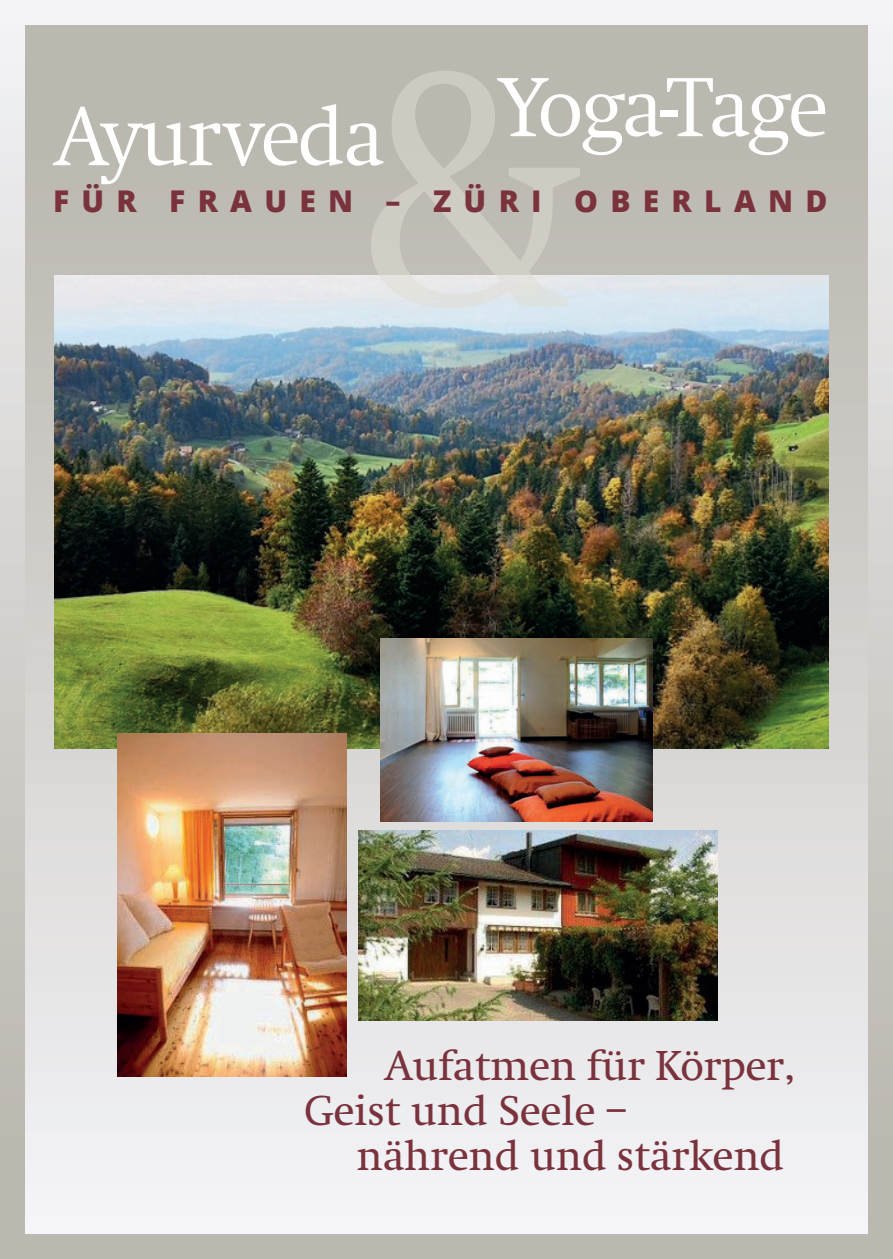
<style>
.page{position:relative;width:893px;height:1259px;background:#fff}
.page>*{position:absolute;margin:0;border:0;box-sizing:border-box;transform-origin:0 0}
.t1{font:300 367.2px "Swift EF";color:#e0ded3;scale:.93 1}
.t2{font:300 87px "Swift EF";letter-spacing:-.04em;color:#fff}
.t3{font:43.5px/45px "Swift EF";letter-spacing:-.01em;color:#7a333d}
.t4{font:800 30px "Open Sans";letter-spacing:.41em;color:#7a333d}
</style>
<div class="page">
<div style="left:0;top:0;width:893px;height:1259px;background:linear-gradient(to bottom,#f2f2f5,#b6b2a9)"></div>
<div style="left:26px;top:26px;width:841px;height:1207px;background:linear-gradient(to bottom,#b2afa5,#f0f0f2)"></div>
<img style="left:359px;top:830px;width:358px;height:190px">
<img style="left:55px;top:276px;width:773px;height:472px">
<img style="left:380px;top:638px;width:272px;height:183px">
<img style="left:118px;top:733px;width:229px;height:343px">
<h1 class="t1" style="left:356px;top:-12px;width:259px">&amp;</h1>
<h2 class="t2" style="left:500px;top:61px;width:330px">Yoga-Tage</h2>
<h2 class="t2" style="left:54px;top:90px;width:333px">Ayurveda</h2>
<p class="t4" style="left:53px;top:178px;width:776px">FÜR FRAUEN – ZÜRI OBERLAND</p>
<p class="t3" style="left:304px;top:1044px;width:492px;text-indent:81px">Aufatmen für Körper,<br>Geist und Seele –</p>
<p class="t3" style="left:356px;top:1134px;width:430px">nährend und stärkend</p>
</div>
